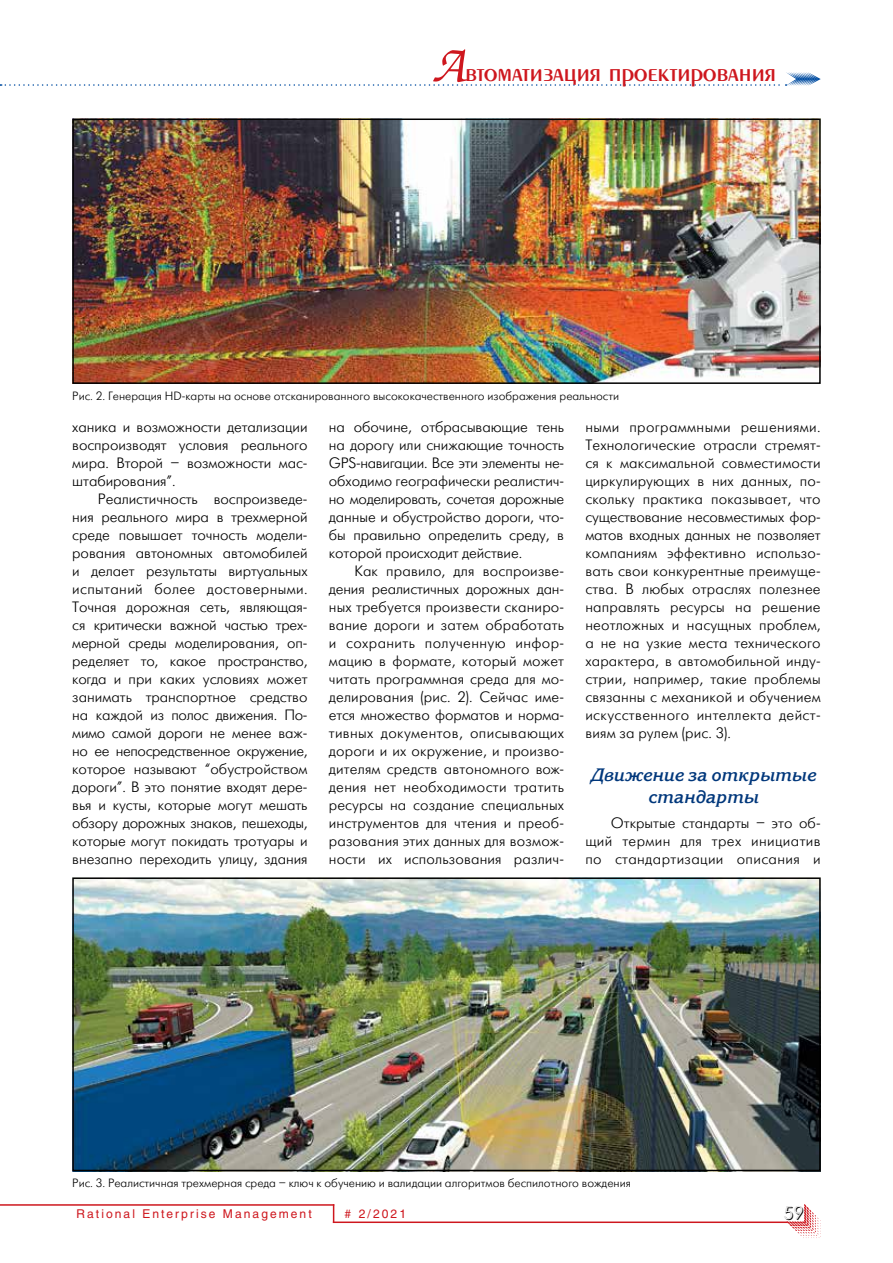
<style>
.page{position:relative;width:893px;height:1263px;background:#fff}
.page>*{position:absolute;margin:0;border:0;box-sizing:border-box;transform-origin:0 0}
.t1{font:27px "Penta Demi";color:#ce171e}
.t2{font:italic 700 18px/21.6px "Korinna C";color:#00377b;text-align:center}
.t3{font:18px "Futuris Shadow C";color:#000}
.t4{font:15px/18px "Futuris Light C";color:#000;text-align:justify}
.t5{font:12px "Futuris Light C";color:#000}
.t6{font:12px "Helios";letter-spacing:.17em;color:#ce171e}
.s1{font-family:"Zapf Chancery C";font-size:54px}
</style>
<div class="page">
<svg style="left:787px;top:1204px;width:34px;height:34px"></svg>
<hr style="left:0;top:1204px;width:334px;height:2px;background:#ce171e">
<svg style="left:333px;top:1206px;width:1px;height:15px"></svg>
<hr style="left:333px;top:1221px;width:455px;height:2px;background:#ce171e">
<svg style="left:0;top:72px;width:821px;height:14px"></svg>
<img style="left:75px;top:122px;width:743px;height:259px">
<div style="left:72px;top:119px;width:749px;height:265px;border:2px solid #000"></div>
<img style="left:75px;top:880px;width:743px;height:288px">
<div style="left:72px;top:877px;width:749px;height:294px;border:2px solid #000"></div>
<h1 class="t1" style="left:432px;top:59px;width:346px"><span class="s1">А</span>втоматизация проектирования</h1>
<p class="t5" style="left:72px;top:390px;width:548px">Рис. 2. Генерация HD-карты на основе отсканированного высококачественного изображения реальности</p>
<p class="t4" style="left:72px;top:418px;width:237px">ханика и возможности детализации воспроизводят условия реального мира. Второй – возможности мас&shy;штабирования”.</p>
<p class="t4" style="left:72px;top:490px;width:237px;text-indent:26px">Реалистичность воспроизведе&shy;ния реального мира в трехмерной среде повышает точность модели&shy;рования автономных автомобилей и делает результаты виртуальных испытаний более достоверными.<br>Точная дорожная сеть, являющая&shy;ся критически важной частью трех&shy;мерной среды моделирования, оп&shy;ределяет то, какое пространство, когда и при каких условиях может занимать транспортное средство на каждой из полос движения. По&shy;мимо самой дороги не менее важ&shy;но ее непосредственное окружение, которое называют “обустройством дороги”. В это понятие входят дере&shy;вья и кусты, которые могут мешать обзору дорожных знаков, пешеходы, которые могут покидать тротуары и внезапно переходить улицу, здания</p>
<p class="t4" style="left:329px;top:418px;width:237px">на обочине, отбрасывающие тень на дорогу или снижающие точность GPS-навигации. Все эти элементы не&shy;обходимо географически реалистич&shy;но моделировать, сочетая дорожные данные и обустройство дороги, что&shy;бы правильно определить среду, в которой происходит действие.</p>
<p class="t4" style="left:329px;top:562px;width:237px;text-indent:26px">Как правило, для воспроизве&shy;дения реалистичных дорожных дан&shy;ных требуется произвести сканиро&shy;вание дороги и затем обработать и сохранить полученную инфор&shy;мацию в формате, который может читать программная среда для мо&shy;делирования (рис. 2). Сейчас име&shy;ется множество форматов и норма&shy;тивных документов, описывающих дороги и их окружение, и произво&shy;дителям средств автономного вож&shy;дения нет необходимости тратить ресурсы на создание специальных инструментов для чтения и преоб&shy;разования этих данных для возмож&shy;ности их использования различ-</p>
<p class="t4" style="left:585px;top:418px;width:237px">ными программными решениями.<br>Технологические отрасли стремят&shy;ся к максимальной совместимости циркулирующих в них данных, по&shy;скольку практика показывает, что существование несовместимых фор&shy;матов входных данных не позволяет компаниям эффективно использо&shy;вать свои конкурентные преимуще&shy;ства. В любых отраслях полезнее направлять ресурсы на решение неотложных и насущных проблем, а не на узкие места технического характера, в автомобильной инду&shy;стрии, например, такие проблемы связанны с механикой и обучением искусственного интеллекта дейст&shy;виям за рулем (рис. 3).</p>
<p class="t2" style="left:590px;top:765px;width:226px">Движение за открытые стандарты</p>
<p class="t4" style="left:585px;top:814px;width:237px;text-indent:26px">Открытые стандарты – это об&shy;щий термин для трех инициатив по стандартизации описания и</p>
<p class="t5" style="left:72px;top:1177px;width:560px">Рис. 3. Реалистичная трехмерная среда – ключ к обучению и валидации алгоритмов беспилотного вождения</p>
<p class="t6" style="left:77px;top:1207px;width:237px">Rational Enterprise Management</p>
<p class="t3" style="left:784px;top:1204px;width:21px">59</p>
<p class="t6" style="left:345px;top:1207px;width:63px"># 2/2021</p>
</div>
